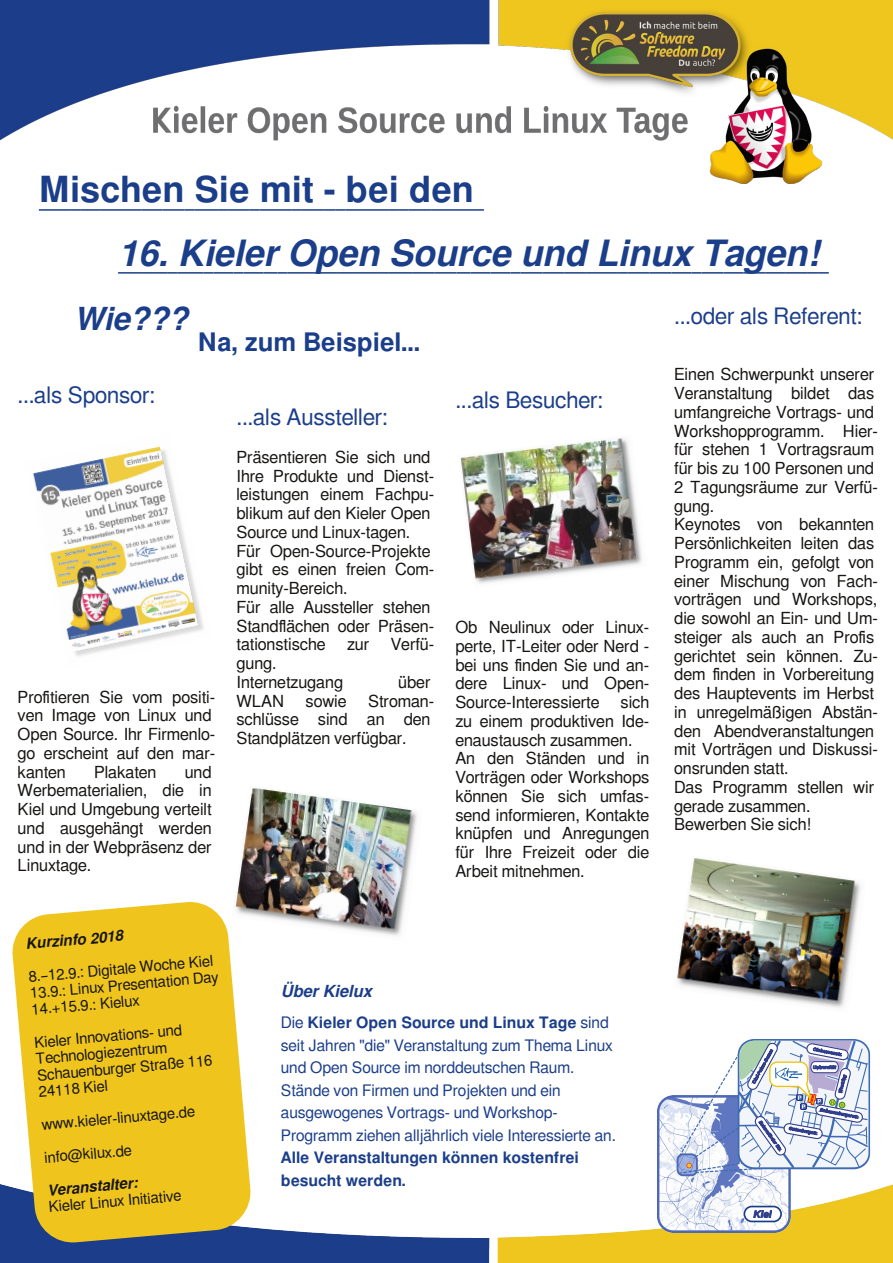
<style>
.page{position:relative;width:893px;height:1263px;background:#fff}
.page>*{position:absolute;margin:0;border:0;box-sizing:border-box;transform-origin:0 0}
.t1{font:italic 700 36px "Free Sans";letter-spacing:-.005em;color:#1b3e8a}
.t2{font:700 36px "Free Sans";color:#1b3e8a}
.t3{font:italic 700 31.5px "Free Sans";color:#1b3e8a}
.t4{font:700 25.5px "Free Sans";color:#1b3e8a}
.t5{font:22.5px "Free Sans";letter-spacing:-.005em;color:#1b3e8a}
.t6{font:16.5px/18.8px "Free Sans";letter-spacing:-.005em;color:#171513}
.t7{font:italic 700 16.5px "Free Sans";letter-spacing:-.005em;color:#1b3e8a}
.t8{font:15.75px/22.5px "Free Sans";letter-spacing:-.005em;color:#1b3e8a}
.t9{font:700 15.75px/22.5px "Free Sans";letter-spacing:-.005em;color:#1b3e8a}
.t10{font:15px/16.5px "Free Sans";color:#171513}
.t11{font:italic 700 15px "Free Sans";color:#171513}
.s1{font-weight:700}
</style>
<div class="page">
<img style="left:0;top:0;width:893px;height:183px">
<img style="left:0;top:1184px;width:893px;height:79px">
<hr style="left:39px;top:209px;width:31px;height:2px;background:#1b3e8a">
<svg style="left:70px;top:209px;width:10px;height:2px"></svg>
<hr style="left:80px;top:209px;width:20px;height:2px;background:#1b3e8a">
<hr style="left:100px;top:209px;width:20px;height:2px;background:#1b3e8a">
<hr style="left:120px;top:209px;width:22px;height:2px;background:#1b3e8a">
<hr style="left:142px;top:209px;width:20px;height:2px;background:#1b3e8a">
<hr style="left:162px;top:209px;width:23px;height:2px;background:#1b3e8a">
<svg style="left:185px;top:209px;width:9px;height:2px"></svg>
<hr style="left:194px;top:209px;width:25px;height:2px;background:#1b3e8a">
<svg style="left:219px;top:209px;width:10px;height:2px"></svg>
<hr style="left:229px;top:209px;width:21px;height:2px;background:#1b3e8a">
<svg style="left:250px;top:209px;width:10px;height:2px"></svg>
<hr style="left:260px;top:209px;width:32px;height:2px;background:#1b3e8a">
<svg style="left:292px;top:209px;width:54px;height:2px"></svg>
<hr style="left:346px;top:209px;width:22px;height:2px;background:#1b3e8a">
<hr style="left:368px;top:209px;width:21px;height:2px;background:#1b3e8a">
<svg style="left:389px;top:209px;width:20px;height:2px"></svg>
<hr style="left:409px;top:209px;width:22px;height:2px;background:#1b3e8a">
<hr style="left:431px;top:209px;width:21px;height:2px;background:#1b3e8a">
<hr style="left:452px;top:209px;width:22px;height:2px;background:#1b3e8a">
<svg style="left:474px;top:209px;width:10px;height:2px"></svg>
<hr style="left:118px;top:272px;width:20px;height:2px;background:#1b3e8a">
<hr style="left:138px;top:272px;width:20px;height:2px;background:#1b3e8a">
<svg style="left:158px;top:272px;width:20px;height:2px"></svg>
<hr style="left:178px;top:272px;width:26px;height:2px;background:#1b3e8a">
<svg style="left:204px;top:272px;width:10px;height:2px"></svg>
<hr style="left:214px;top:272px;width:20px;height:2px;background:#1b3e8a">
<svg style="left:234px;top:272px;width:9px;height:2px"></svg>
<hr style="left:243px;top:272px;width:20px;height:2px;background:#1b3e8a">
<svg style="left:263px;top:272px;width:24px;height:2px"></svg>
<hr style="left:287px;top:272px;width:28px;height:2px;background:#1b3e8a">
<hr style="left:315px;top:272px;width:22px;height:2px;background:#1b3e8a">
<hr style="left:337px;top:272px;width:20px;height:2px;background:#1b3e8a">
<hr style="left:357px;top:272px;width:22px;height:2px;background:#1b3e8a">
<svg style="left:379px;top:272px;width:10px;height:2px"></svg>
<hr style="left:389px;top:272px;width:24px;height:2px;background:#1b3e8a">
<hr style="left:413px;top:272px;width:22px;height:2px;background:#1b3e8a">
<hr style="left:435px;top:272px;width:22px;height:2px;background:#1b3e8a">
<svg style="left:457px;top:272px;width:14px;height:2px"></svg>
<hr style="left:471px;top:272px;width:20px;height:2px;background:#1b3e8a">
<svg style="left:491px;top:272px;width:29px;height:2px"></svg>
<hr style="left:520px;top:272px;width:22px;height:2px;background:#1b3e8a">
<hr style="left:542px;top:272px;width:22px;height:2px;background:#1b3e8a">
<hr style="left:564px;top:272px;width:22px;height:2px;background:#1b3e8a">
<svg style="left:586px;top:272px;width:10px;height:2px"></svg>
<hr style="left:596px;top:272px;width:22px;height:2px;background:#1b3e8a">
<svg style="left:618px;top:272px;width:10px;height:2px"></svg>
<hr style="left:628px;top:272px;width:22px;height:2px;background:#1b3e8a">
<hr style="left:650px;top:272px;width:22px;height:2px;background:#1b3e8a">
<hr style="left:672px;top:272px;width:20px;height:2px;background:#1b3e8a">
<svg style="left:692px;top:272px;width:9px;height:2px"></svg>
<hr style="left:701px;top:272px;width:22px;height:2px;background:#1b3e8a">
<hr style="left:723px;top:272px;width:20px;height:2px;background:#1b3e8a">
<hr style="left:743px;top:272px;width:22px;height:2px;background:#1b3e8a">
<hr style="left:765px;top:272px;width:20px;height:2px;background:#1b3e8a">
<hr style="left:785px;top:272px;width:22px;height:2px;background:#1b3e8a">
<svg style="left:807px;top:272px;width:22px;height:2px"></svg>
<img style="left:33px;top:446px;width:171px;height:210px">
<img style="left:677px;top:858px;width:184px;height:150px">
<img style="left:236px;top:787px;width:181px;height:149px">
<img style="left:460px;top:438px;width:182px;height:146px">
<svg style="left:9px;top:899px;width:245px;height:346px;background:#e7c53e"></svg>
<img style="left:656px;top:1095px;width:135px;height:137px">
<svg style="left:679px;top:1040px;width:189px;height:134px"></svg>
<div style="left:744px;top:1206px;width:37px;height:15px;background:#fff;border-radius:7px"></div>
<div style="left:743px;top:1206px;width:39px;height:16px;border:2px solid #193f8b;border-radius:7px"></div>
<svg style="left:753px;top:1210px;width:19px;height:8px"></svg>
<h1 class="t2" style="left:39px;top:169px;width:437px">Mischen Sie mit - bei den</h1>
<h1 class="t1" style="left:118px;top:234px;width:702px">16. Kieler Open Source und Linux Tagen!</h1>
<h2 class="t3" style="left:74px;top:301px;width:115px">Wie???</h2>
<h3 class="t4" style="left:198px;top:328px;width:224px">Na, zum Beispiel...</h3>
<h3 class="t5" style="left:674px;top:304px;width:190px">...oder als Referent:</h3>
<h3 class="t5" style="left:18px;top:382px;width:139px">...als Sponsor:</h3>
<p class="t6" style="left:18px;top:687px;width:199px">Profitieren Sie vom positi‐ ven Image von Linux und<br>Open Source. Ihr Firmenlo‐ go erscheint auf den mar‐ kanten</p>
<p class="t6" style="left:18px;top:762px;width:195px;text-align:justify;text-indent:167px">und Werbematerialien, die in Kiel und Umgebung verteilt und ausgehängt werden und in der Webpräsenz der Linuxtage.</p>
<p class="t6" style="left:94px;top:762px;width:64px">Plakaten</p>
<h3 class="t5" style="left:236px;top:405px;width:153px">...als Aussteller:</h3>
<p class="t6" style="left:236px;top:448px;width:199px">Präsentieren Sie sich und<br>Ihre Produkte und Dienst‐ leistungen einem Fachpu‐ blikum auf den Kieler Open<br>Source und Linux-tagen.<br>Für Open-Source-Projekte gibt es einen freien Com‐ munity-Bereich.<br>Für alle Aussteller stehen<br>Standflächen oder Präsen‐ tationstische</p>
<p class="t6" style="left:347px;top:635px;width:24px">zur</p>
<p class="t6" style="left:391px;top:635px;width:45px">Verfü‐</p>
<p class="t6" style="left:236px;top:654px;width:108px">gung.<br>Internetzugang</p>
<p class="t6" style="left:398px;top:673px;width:34px">über</p>
<p class="t6" style="left:236px;top:691px;width:199px;text-indent:132px">Stroman‐ schlüsse sind an den<br>Standplätzen verfügbar.</p>
<p class="t6" style="left:236px;top:691px;width:49px">WLAN</p>
<p class="t6" style="left:306px;top:691px;width:43px">sowie</p>
<h3 class="t5" style="left:455px;top:388px;width:149px">...als Besucher:</h3>
<p class="t6" style="left:455px;top:618px;width:195px;text-align:justify">Ob Neulinux oder Linux‐ perte, IT-Leiter oder Nerd - bei uns finden Sie und an‐ dere Linux- und Open-Source-Interessierte</p>
<p class="t6" style="left:455px;top:693px;width:196px;text-indent:165px">sich zu einem produktiven Ide‐ enaustausch zusammen.<br>An den Ständen und in<br>Vorträgen oder Workshops können Sie sich umfas‐ send informieren, Kontakte knüpfen und Anregungen für Ihre Freizeit oder die<br>Arbeit mitnehmen.</p>
<p class="t11" style="left:25px;top:936px;width:99px;rotate:-5deg">Kurzinfo 2018</p>
<p class="t10" style="left:28px;top:968px;width:191px;rotate:-5deg">8.–12.9.: Digitale Woche Kiel<br>13.9.: Linux Presentation Day<br>14.+15.9.: Kielux</p>
<p class="t10" style="left:34px;top:1034px;width:177px;rotate:-5deg">Kieler Innovations- und<br>Technologiezentrum<br>Schauenburger Straße 116<br>24118 Kiel</p>
<p class="t10" style="left:40px;top:1108px;width:155px;line-height:33px;rotate:-5deg">www.kieler-linuxtage.de info@kilux.de</p>
<p class="t11" style="left:47px;top:1182px;width:92px;rotate:-5deg">Veranstalter:</p>
<p class="t10" style="left:48px;top:1199px;width:135px;rotate:-5deg">Kieler Linux Initiative</p>
<p class="t7" style="left:281px;top:982px;width:93px">Über Kielux</p>
<p class="t8" style="left:281px;top:1011px;width:336px">Die <span class="s1">Kieler Open Source und Linux Tage</span> sind seit Jahren "die" Veranstaltung zum Thema Linux und Open Source im norddeutschen Raum.<br>Stände von Firmen und Projekten und ein ausgewogenes Vortrags- und Workshop-Programm ziehen alljährlich viele Interessierte an.</p>
<p class="t9" style="left:281px;top:1146px;width:300px">Alle Veranstaltungen können kostenfrei besucht werden.</p>
<p class="t6" style="left:674px;top:365px;width:205px">Einen Schwerpunkt unserer<br>Veranstaltung bildet das umfangreiche Vortrags- und<br>Workshopprogramm. Hier‐ für stehen 1 Vortragsraum für bis zu 100 Personen und<br>2 Tagungsräume zur Verfü‐ gung.<br>Keynotes von bekannten<br>Persönlichkeiten leiten das<br>Programm ein, gefolgt von einer Mischung von Fach‐ vorträgen und Workshops, die sowohl an Ein- und Um‐ steiger als auch an Profis gerichtet sein können. Zu‐ dem finden in Vorbereitung des Hauptevents im Herbst in unregelmäßigen Abstän‐ den Abendveranstaltungen mit Vorträgen und Diskussi‐ onsrunden statt.<br>Das Programm stellen wir gerade zusammen.<br>Bewerben Sie sich!</p>
</div>
